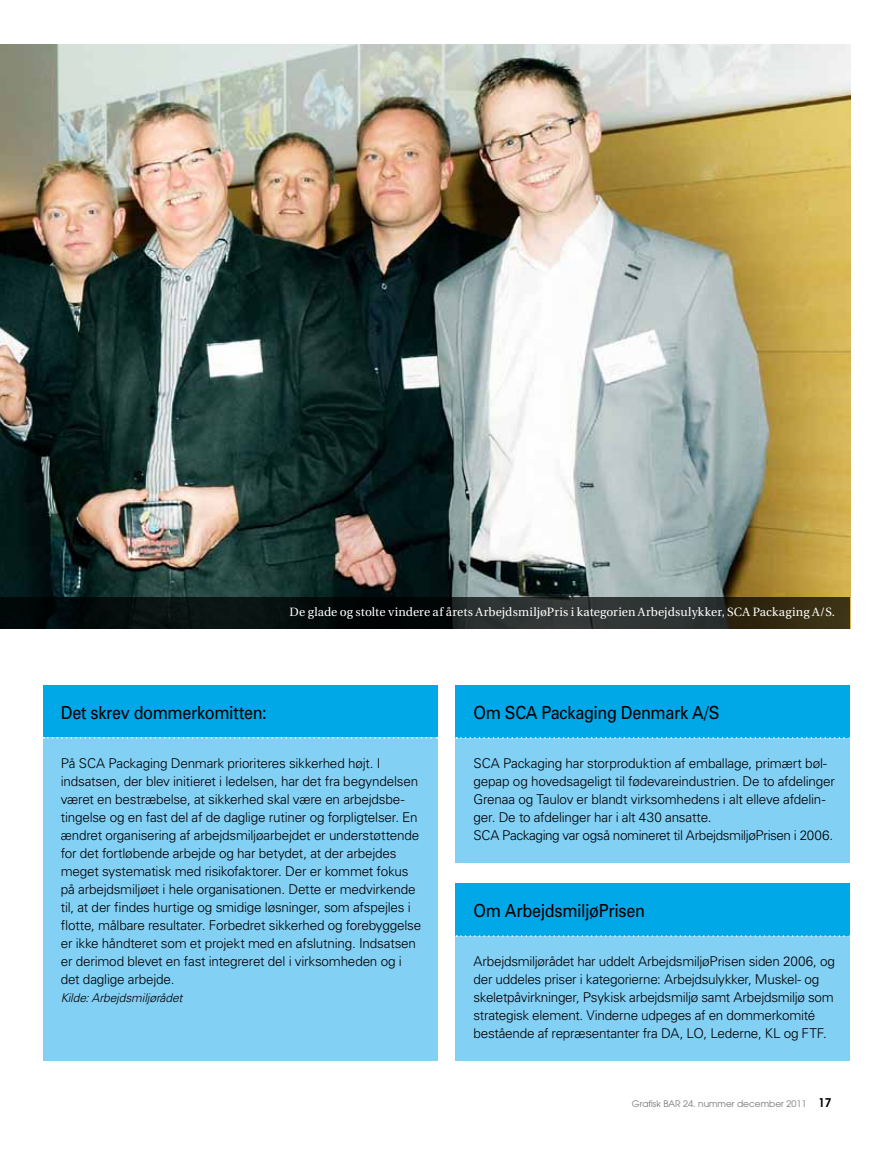
<style>
.page{position:relative;width:893px;height:1149px;background:#fff}
.page>*{position:absolute;margin:0;border:0;box-sizing:border-box;transform-origin:0 0}
.t1{font:18px "Univers";letter-spacing:-.02em;color:#000;scale:.9 1}
.t2{font:300 13.5px/18px "Univers";letter-spacing:-.015em;color:#000}
.t3{font:12px "Utopia";letter-spacing:.005em;color:#fff}
.t4{font:italic 300 12px "Univers";letter-spacing:-.01em;color:#000}
.t5{font:9px "Avant Garde";color:#7c7b7b}
.s1{font-weight:600;font-size:12px;color:#000}
</style>
<div class="page">
<img style="left:0;top:45px;width:850px;height:551px">
<div style="left:43px;top:685px;width:394px;height:60px;background:#00a8e7"></div>
<div style="left:455px;top:685px;width:395px;height:60px;background:#00a8e7"></div>
<div style="left:455px;top:883px;width:395px;height:60px;background:#00a8e7"></div>
<div style="left:43px;top:737px;width:394px;height:323px;background:#83d0f5"></div>
<div style="left:455px;top:737px;width:395px;height:125px;background:#83d0f5"></div>
<div style="left:455px;top:935px;width:395px;height:125px;background:#83d0f5"></div>
<svg style="left:43px;top:737px;width:395px;height:1px"></svg>
<svg style="left:456px;top:737px;width:394px;height:1px"></svg>
<svg style="left:456px;top:935px;width:393px;height:1px"></svg>
<svg style="left:0;top:596px;width:850px;height:32px;background:#1a1e1a"></svg>
<p class="t3" style="left:290px;top:605px;width:547px">De glade og stolte vindere af årets ArbejdsmiljøPris i kategorien Arbejdsulykker, SCA Packaging A/S.</p>
<h1 class="t1" style="left:61px;top:700px;width:230px">Det skrev dommerkomitten:</h1>
<p class="t2" style="left:61px;top:753px;width:362px">På SCA Packaging Denmark prioriteres sikkerhed højt. I indsatsen, der blev initieret i ledelsen, har det fra begyndelsen været en bestræbelse, at sikkerhed skal være en arbejdsbe&shy;tingelse og en fast del af de daglige rutiner og forpligtelser. En ændret organisering af arbejdsmiljøarbejdet er understøttende for det fortløbende arbejde og har betydet, at der arbejdes meget systematisk med risikofaktorer. Der er kommet fokus på arbejdsmiljøet i hele organisationen. Dette er medvirkende til, at der findes hurtige og smidige løsninger, som afspejles i flotte, målbare resultater. Forbedret sikkerhed og forebyggelse er ikke håndteret som et projekt med en afslutning. Indsatsen er derimod blevet en fast integreret del i virksomheden og i det daglige arbejde.</p>
<p class="t4" style="left:61px;top:990px;width:123px">Kilde: Arbejdsmiljørådet</p>
<h1 class="t1" style="left:473px;top:700px;width:275px">Om SCA Packaging Denmark A/S</h1>
<p class="t2" style="left:473px;top:753px;width:363px">SCA Packaging har storproduktion af emballage, primært bøl&shy;gepap og hovedsageligt til fødevareindustrien. De to afdelinger Grenaa og Taulov er blandt virksomhedens i alt elleve afdelin&shy;ger. De to afdelinger har i alt 430 ansatte.<br>SCA Packaging var også nomineret til ArbejdsmiljøPrisen i 2006.</p>
<h1 class="t1" style="left:473px;top:898px;width:192px">Om ArbejdsmiljøPrisen</h1>
<p class="t2" style="left:473px;top:951px;width:363px">Arbejdsmiljørådet har uddelt ArbejdsmiljøPrisen siden 2006, og der uddeles priser i kategorierne: Arbejdsulykker, Muskel- og skeletpåvirkninger, Psykisk arbejdsmiljø samt Arbejdsmiljø som strategisk element. Vinderne udpeges af en dommerkomité bestående af repræsentanter fra DA, LO, Lederne, KL og FTF.</p>
<p class="t5" style="left:632px;top:1097px;width:201px">Grafisk BAR 24. nummer december 2011 <span class="s1">17</span></p>
</div>
